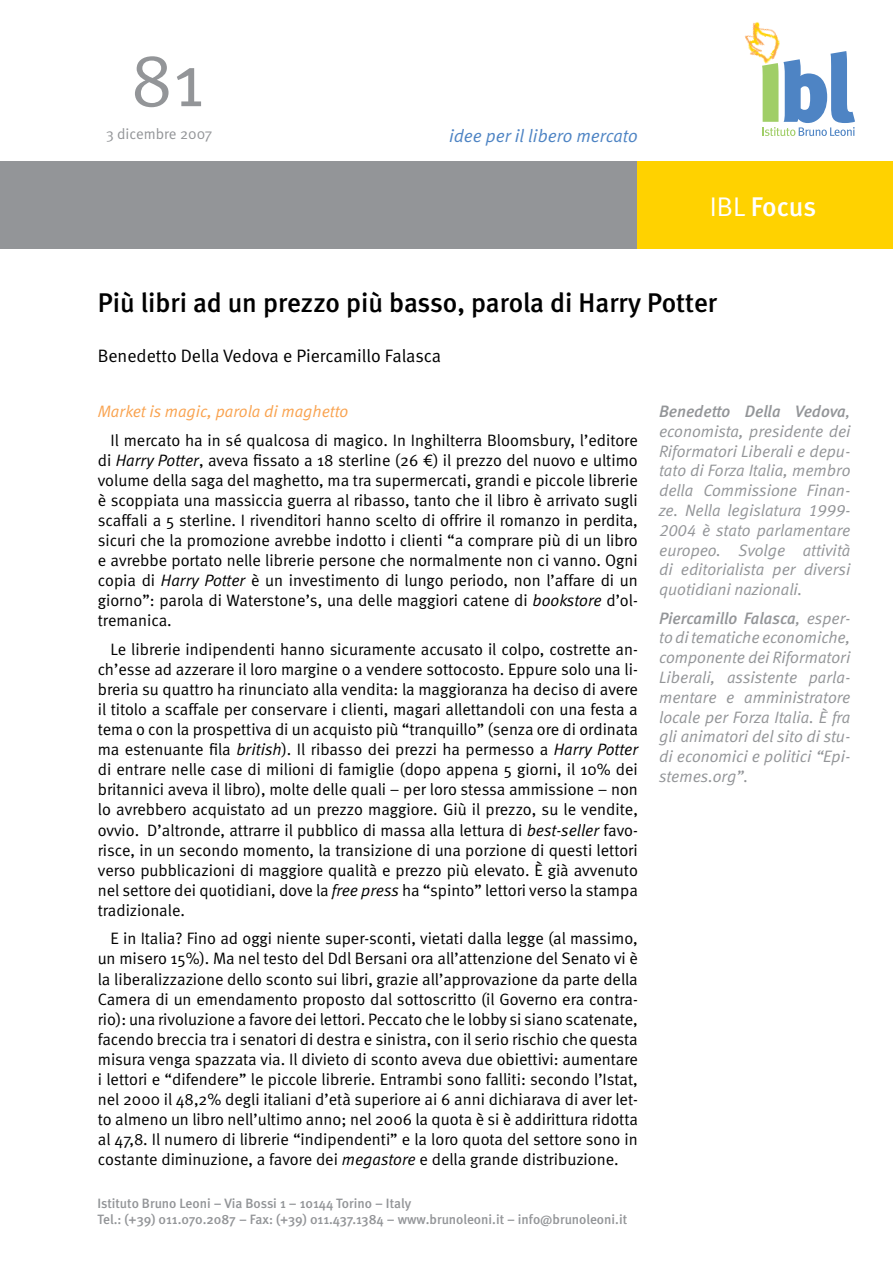
<style>
.page{position:relative;width:893px;height:1263px;background:#fff}
.page>*{position:absolute;margin:0;border:0;box-sizing:border-box;transform-origin:0 0}
.t1{font:75px "Meta Normal";color:#939598}
.t2{font:500 27px "Meta";color:#000}
.t3{font:500 27px "Meta";letter-spacing:-.005em;color:#fff}
.t4{font:18px "Meta Normal LF";letter-spacing:-.005em;color:#000}
.t5{font:italic 18px "Meta Normal";color:#4e84c4}
.t6{font:16.5px/20.1px "Meta Normal";color:#000;text-align:justify}
.t7{font:italic 16.5px/19.8px "Meta Normal LF";color:#939598;text-align:justify}
.t8{font:italic 16.5px "Meta Medium LF";letter-spacing:-.005em;color:#939598}
.t9{font:italic 16.5px "Meta Normal";color:#f9a350}
.t10{font:15px "Meta Normal";color:#939598}
.t11{font:500 13.5px/16.2px "Meta";color:#939598}
.s1{font-family:"Meta Normal";font-weight:400}
.s2{font-family:"Meta Normal LF";font-style:italic}
.s3{font-family:"Meta Normal LF"}
</style>
<div class="page">
<div style="left:0;top:161px;width:714px;height:87px;background:#939598"></div>
<div style="left:638px;top:161px;width:255px;height:87px;background:#ffd200"></div>
<svg style="left:762px;top:51px;width:93px;height:85px"></svg>
<img style="left:744px;top:22px;width:45px;height:49px">
<h1 class="t1" style="left:130px;top:37px;width:76px">81</h1>
<p class="t10" style="left:106px;top:126px;width:108px">3 dicembre 2007</p>
<p class="t5" style="left:449px;top:125px;width:190px">idee per il libero mercato</p>
<h2 class="t3" style="left:710px;top:190px;width:108px"><span class="s1">IBL</span> Focus</h2>
<h2 class="t2" style="left:98px;top:287px;width:621px">Più libri ad un prezzo più basso, parola di Harry Potter</h2>
<p class="t4" style="left:98px;top:345px;width:345px">Benedetto Della Vedova e Piercamillo Falasca</p>
<p class="t9" style="left:98px;top:402px;width:252px">Market is magic, parola di maghetto</p>
<p class="t6" style="left:98px;top:430px;width:542px;text-indent:13px">Il mercato ha in sé qualcosa di magico. In Inghilterra Bloomsbury, l’editore di <span class="s2">Harry Potter</span>, aveva fissato a 18 sterline (26 €) il prezzo del nuovo e ultimo volume della saga del maghetto, ma tra supermercati, grandi e piccole librerie è scoppiata una massiccia guerra al ribasso, tanto che il libro è arrivato sugli scaffali a 5 sterline. I rivenditori hanno scelto di offrire il romanzo in perdita, sicuri che la promozione avrebbe indotto i clienti “a comprare più di un libro e avrebbe portato nelle librerie persone che normalmente non ci vanno. Ogni copia di <span class="s2">Harry Potter</span> è un investimento di lungo periodo, non l’affare di un giorno”: parola di Waterstone’s, una delle maggiori catene di <span class="s2">bookstore</span> d’ol&shy;tremanica.</p>
<p class="t6" style="left:98px;top:639px;width:542px;text-indent:13px">Le librerie indipendenti hanno sicuramente accusato il colpo, costrette an&shy;ch’esse ad azzerare il loro margine o a vendere sottocosto. Eppure solo una li&shy;breria su quattro ha rinunciato alla vendita: la maggioranza ha deciso di avere il titolo a scaffale per conservare i clienti, magari allettandoli con una festa a tema o con la prospettiva di un acquisto più “tranquillo” (senza ore di ordinata ma estenuante fila <span class="s2">british</span>). Il ribasso dei prezzi ha permesso a <span class="s2">Harry Potter </span>di entrare nelle case di milioni di famiglie (dopo appena 5 giorni, il 10% dei britannici aveva il libro), molte delle quali – per loro stessa ammissione – non lo avrebbero acquistato ad un prezzo maggiore. Giù il prezzo, su le vendite, ovvio. D’altronde, attrarre il pubblico di massa alla lettura di <span class="s2">best-seller</span> favo&shy;risce, in un secondo momento, la transizione di una porzione di questi lettori verso pubblicazioni di maggiore qualità e prezzo più elevato. È già avvenuto nel settore dei quotidiani, dove la <span class="s2">free press</span> ha “spinto” lettori verso la stampa tradizionale.</p>
<p class="t6" style="left:98px;top:928px;width:542px;text-indent:13px">E in Italia? Fino ad oggi niente super-sconti, vietati dalla legge (al massimo, un misero 15%). Ma nel testo del Ddl Bersani ora all’attenzione del Senato vi è la liberalizzazione dello sconto sui libri, grazie all’approvazione da parte della Camera di un emendamento proposto dal sottoscritto (il Governo era contra&shy;rio): una rivoluzione a favore dei lettori. Peccato che le lobby si siano scatenate, facendo breccia tra i senatori di destra e sinistra, con il serio rischio che questa misura venga spazzata via. Il divieto di sconto aveva due obiettivi: aumentare i lettori e “difendere” le piccole librerie. Entrambi sono falliti: secondo l’Istat, nel 2000 il 48,2% degli italiani d’età superiore ai 6 anni dichiarava di aver let&shy;to almeno un libro nell’ultimo anno; nel 2006 la quota è si è addirittura ridotta al 47,8. Il numero di librerie “indipendenti” e la loro quota del settore sono in costante diminuzione, a favore dei <span class="s2">megastore</span> e della grande distribuzione.</p>
<p class="t11" style="left:97px;top:1196px;width:531px">Istituto Bruno Leoni – Via Bossi 1 – 10144 Torino – Italy<br>Tel.: (+39) 011.070.2087 – Fax: (+39) 011.437.1384 – www.brunoleoni.it – info@brunoleoni.it</p>
<p class="t8" style="left:659px;top:402px;width:193px">Benedetto Della Vedova<span class="s3">,</span></p>
<p class="t7" style="left:659px;top:421px;width:193px">economista, presidente dei Riformatori Liberali e depu&shy;tato di Forza Italia, membro della Commissione Finan&shy;ze. Nella legislatura 1999- 2004 è stato parlamentare europeo. Svolge attività di editorialista per diversi quotidiani nazionali.</p>
<p class="t8" style="left:659px;top:608px;width:193px">Piercamillo Falasca<span class="s3">, esper-</span></p>
<p class="t7" style="left:659px;top:627px;width:193px">to di tematiche economiche, componente dei Riformatori Liberali, assistente parla&shy;mentare e amministratore locale per Forza Italia. È fra gli animatori del sito di stu&shy;di economici e politici “Epi&shy;stemes.org”.</p>
</div>
